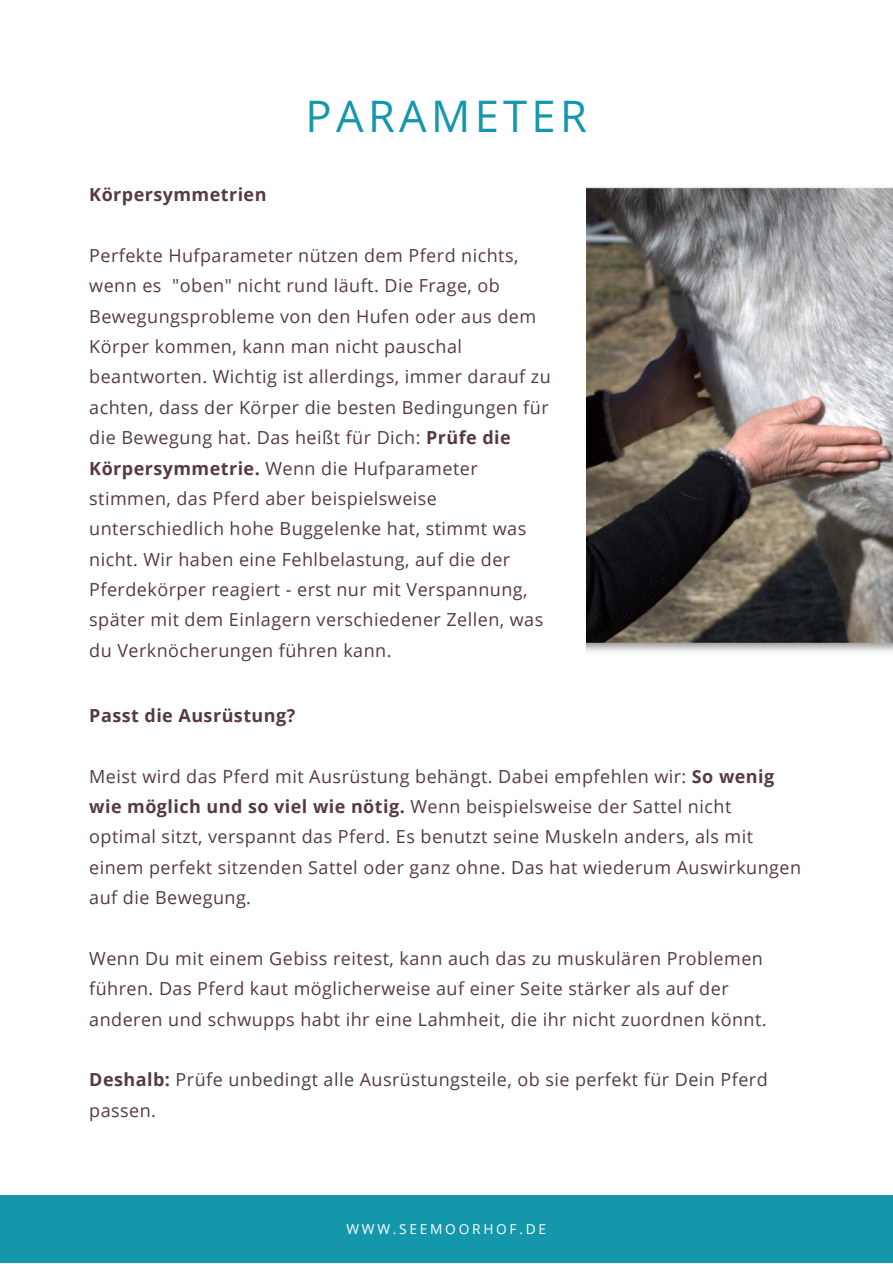
<style>
.page{position:relative;width:893px;height:1264px;background:#fff}
.page>*{position:absolute;margin:0;border:0;box-sizing:border-box;transform-origin:0 0}
.t1{font:43.5px "Open Sans";letter-spacing:.1em;color:#1597ab}
.t2{font:18px/30.3px "Open Sans";letter-spacing:.025em;color:#563a41}
.t3{font:700 18px "Open Sans";letter-spacing:.025em;color:#563a41}
.t4{font:13.65px "Open Sans";letter-spacing:.2em;color:#fff}
.s1{font-weight:700}
</style>
<div class="page">
<div style="left:0;top:1195px;width:892px;height:67px;background:#1597ab"></div>
<img style="left:586px;top:187px;width:306px;height:465px">
<p class="t3" style="left:89px;top:182px;width:179px">Körpersymmetrien</p>
<h1 class="t1" style="left:305px;top:85px;width:283px">PARAMETER</h1>
<p class="t2" style="left:89px;top:240px;width:463px">Perfekte Hufparameter nützen dem Pferd nichts, wenn es "oben" nicht rund läuft. Die Frage, ob Bewegungsprobleme von den Hufen oder aus dem Körper kommen, kann man nicht pauschal beantworten. Wichtig ist allerdings, immer darauf zu achten, dass der Körper die besten Bedingungen für die Bewegung hat. Das heißt für Dich: <span class="s1">Prüfe die Körpersymmetrie.</span> Wenn die Hufparameter stimmen, das Pferd aber beispielsweise unterschiedlich hohe Buggelenke hat, stimmt was nicht. Wir haben eine Fehlbelastung, auf die der Pferdekörper reagiert - erst nur mit Verspannung, später mit dem Einlagern verschiedener Zellen, was du Verknöcherungen führen kann.</p>
<p class="t3" style="left:89px;top:702px;width:207px">Passt die Ausrüstung?</p>
<p class="t2" style="left:89px;top:760px;width:713px">Meist wird das Pferd mit Ausrüstung behängt. Dabei empfehlen wir: <span class="s1">So wenig wie möglich und so viel wie nötig.</span> Wenn beispielsweise der Sattel nicht optimal sitzt, verspannt das Pferd. Es benutzt seine Muskeln anders, als mit einem perfekt sitzenden Sattel oder ganz ohne. Das hat wiederum Auswirkungen auf die Bewegung.</p>
<p class="t2" style="left:89px;top:942px;width:678px">Wenn Du mit einem Gebiss reitest, kann auch das zu muskulären Problemen führen. Das Pferd kaut möglicherweise auf einer Seite stärker als auf der anderen und schwupps habt ihr eine Lahmheit, die ihr nicht zuordnen könnt.</p>
<p class="t2" style="left:89px;top:1064px;width:680px"><span class="s1">Deshalb:</span> Prüfe unbedingt alle Ausrüstungsteile, ob sie perfekt für Dein Pferd passen.</p>
<p class="t4" style="left:346px;top:1219px;width:201px">WWW.SEEMOORHOF.DE</p>
</div>
